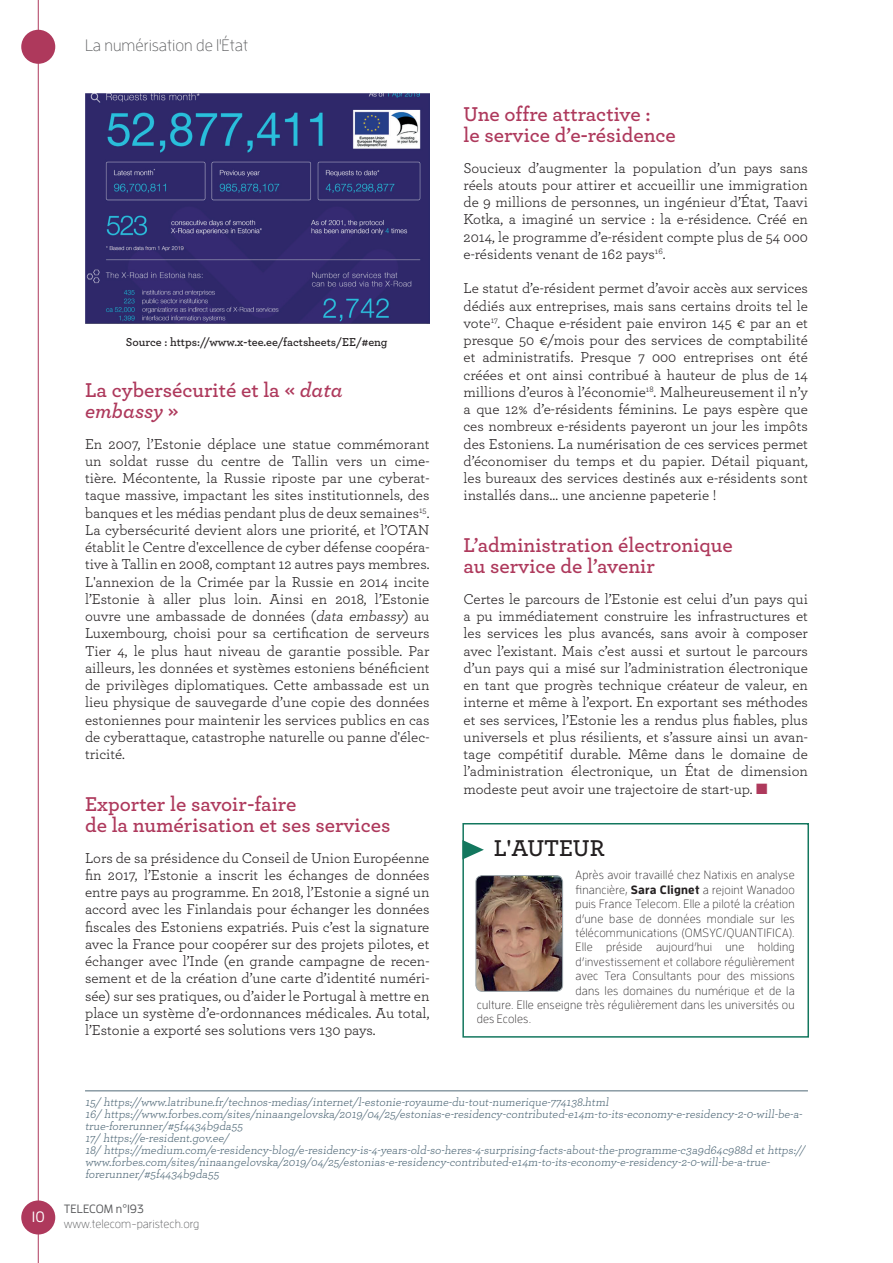
<style>
.page{position:relative;width:893px;height:1263px;background:#fff}
.page>*{position:absolute;margin:0;border:0;box-sizing:border-box;transform-origin:0 0}
.t1{font:600 24px "Archer";letter-spacing:-.005em;color:#231f20}
.t2{font:600 21px/21px "Archer";color:#ae395c}
.t3{font:300 16.5px "Enzo OT";color:#57585a}
.t4{font:15px/17.2px "Archer";color:#231f20;text-align:justify}
.t5{font:500 15px "Enzo OT";color:#fff}
.t6{font:12px/12px "Archer";color:#4f6877}
.t7{font:300 12px "Enzo OT";letter-spacing:.015em;color:#231f20}
.t8{font:600 12px "Archer";color:#231f20}
.t9{font:300 12px "Enzo OT";color:#57585a}
.t10{font:500 12px "Enzo OT";color:#57585a}
.s1{font-style:italic}
.s2{color:#ae395c}
.s3{font-weight:700}
</style>
<div class="page">
<div style="left:21px;top:30px;width:34px;height:34px;background:#ae395c;border-radius:50%"></div>
<div style="left:462px;top:823px;width:347px;height:215px;border:2px solid #13775e"></div>
<svg style="left:462px;top:840px;width:22px;height:19px"></svg>
<img style="left:476px;top:875px;width:87px;height:116px">
<div style="left:476px;top:875px;width:87px;height:117px;border:1px solid #9aa4a9;border-radius:6px"></div>
<hr style="left:85px;top:1090px;width:723px;height:1px;background:#4f6877">
<img style="left:85px;top:94px;width:344px;height:230px">
<hr style="left:38px;top:0;width:1px;height:1263px;background:#ae395c">
<div style="left:21px;top:1200px;width:34px;height:34px;background:#ae395c;border-radius:50%"></div>
<p class="t3" style="left:85px;top:36px;width:165px">La numérisation de l'État</p>
<p class="t8" style="left:126px;top:334px;width:263px">Source : https://www.x-tee.ee/factsheets/EE/#eng</p>
<h2 class="t2" style="left:85px;top:379px;width:259px">La cybersécurité et la « <span class="s1">data embassy</span> »</h2>
<p class="t4" style="left:85px;top:434px;width:346px">En 2007, l’Estonie déplace une statue commémorant un soldat russe du centre de Tallin vers un cime&shy;tière. Mécontente, la Russie riposte par une cyberat&shy;taque massive, impactant les sites institutionnels, des banques et les médias pendant plus de deux semaines<sup>15</sup>.<br>La cybersécurité devient alors une priorité, et l’OTAN établit le Centre d'excellence de cyber défense coopéra&shy;tive à Tallin en 2008, comptant 12 autres pays membres.<br>L'annexion de la Crimée par la Russie en 2014 incite l’Estonie à aller plus loin. Ainsi en 2018, l’Estonie ouvre une ambassade de données (<span class="s1">data embassy</span>) au Luxembourg, choisi pour sa certification de serveurs Tier 4, le plus haut niveau de garantie possible. Par ailleurs, les données et systèmes estoniens bénéficient de privilèges diplomatiques. Cette ambassade est un lieu physique de sauvegarde d’une copie des données estoniennes pour maintenir les services publics en cas de cyberattaque, catastrophe naturelle ou panne d'élec&shy;tricité.</p>
<h2 class="t2" style="left:85px;top:793px;width:307px">Exporter le savoir-faire<br>de la numérisation et ses services</h2>
<p class="t4" style="left:85px;top:848px;width:346px">Lors de sa présidence du Conseil de Union Européenne fin 2017, l’Estonie a inscrit les échanges de données entre pays au programme. En 2018, l’Estonie a signé un accord avec les Finlandais pour échanger les données fiscales des Estoniens expatriés. Puis c’est la signature avec la France pour coopérer sur des projets pilotes, et échanger avec l’Inde (en grande campagne de recen&shy;sement et de la création d’une carte d’identité numéri&shy;sée) sur ses pratiques, ou d’aider le Portugal à mettre en place un système d’e-ordonnances médicales. Au total, l’Estonie a exporté ses solutions vers 130 pays.</p>
<h2 class="t2" style="left:463px;top:103px;width:214px">Une offre attractive :<br>le service d’e-résidence</h2>
<p class="t4" style="left:463px;top:158px;width:346px">Soucieux d’augmenter la population d’un pays sans réels atouts pour attirer et accueillir une immigration de 9 millions de personnes, un ingénieur d’État, Taavi Kotka, a imaginé un service : la e-résidence. Créé en 2014, le programme d’e-résident compte plus de 54 000 e-résidents venant de 162 pays<sup>16</sup>.</p>
<p class="t4" style="left:463px;top:279px;width:346px">Le statut d’e-résident permet d’avoir accès aux services dédiés aux entreprises, mais sans certains droits tel le vote<sup>17</sup>. Chaque e-résident paie environ 145 € par an et presque 50 €/mois pour des services de comptabilité et administratifs. Presque 7 000 entreprises ont été créées et ont ainsi contribué à hauteur de plus de 14 millions d’euros à l’économie<sup>18</sup>. Malheureusement il n’y a que 12% d’e-résidents féminins. Le pays espère que ces nombreux e-résidents payeront un jour les impôts des Estoniens. La numérisation de ces services permet d’économiser du temps et du papier. Détail piquant, les bureaux des services destinés aux e-résidents sont installés dans… une ancienne papeterie !</p>
<h2 class="t2" style="left:463px;top:534px;width:271px">L’administration électronique au service de l’avenir</h2>
<p class="t4" style="left:463px;top:589px;width:346px">Certes le parcours de l’Estonie est celui d’un pays qui a pu immédiatement construire les infrastructures et les services les plus avancés, sans avoir à composer avec l’existant. Mais c’est aussi et surtout le parcours d’un pays qui a misé sur l’administration électronique en tant que progrès technique créateur de valeur, en interne et même à l’export. En exportant ses méthodes et ses services, l’Estonie les a rendus plus fiables, plus universels et plus résilients, et s’assure ainsi un avan&shy;tage compétitif durable. Même dans le domaine de l’administration électronique, un État de dimension modeste peut avoir une trajectoire de start-up. <span class="s2">■</span></p>
<h1 class="t1" style="left:494px;top:833px;width:112px">L'AUTEUR</h1>
<p class="t7" style="left:576px;top:868px;width:221px">Après avoir travaillé chez Natixis en analyse</p>
<p class="t7" style="left:576px;top:882px;width:221px">financière, <span class="s3">Sara Clignet</span> a rejoint Wanadoo</p>
<p class="t7" style="left:576px;top:897px;width:221px">puis France Telecom. Elle a piloté la création</p>
<p class="t7" style="left:576px;top:911px;width:221px">d’une base de données mondiale sur les</p>
<p class="t7" style="left:576px;top:925px;width:221px">télécommunications (OMSYC/QUANTIFICA).</p>
<p class="t7" style="left:576px;top:940px;width:221px">Elle préside aujourd’hui une holding</p>
<p class="t7" style="left:576px;top:954px;width:221px">d’investissement et collabore régulièrement</p>
<p class="t7" style="left:576px;top:969px;width:221px">avec Tera Consultants pour des missions</p>
<p class="t7" style="left:576px;top:983px;width:221px">dans les domaines du numérique et de la</p>
<p class="t7" style="left:477px;top:997px;width:320px">culture. Elle enseigne très régulièrement dans les universités ou</p>
<p class="t7" style="left:477px;top:1012px;width:56px">des Ecoles.</p>
<p class="t5" style="left:32px;top:1208px;width:14px">10</p>
<p class="t6" style="left:85px;top:1095px;width:721px">15/ https://www.latribune.fr/technos-medias/internet/l-estonie-royaume-du-tout-numerique-774138.html<br>16/ https://www.forbes.com/sites/ninaangelovska/2019/04/25/estonias-e-residency-contributed-e14m-to-its-economy-e-residency-2-0-will-be-a&shy;true-forerunner/#5f4434b9da55<br>17/ https://e-resident.gov.ee/<br>18/ https://medium.com/e-residency-blog/e-residency-is-4-years-old-so-heres-4-surprising-facts-about-the-programme-c3a9d64c988d ethttps:// www.forbes.com/sites/ninaangelovska/2019/04/25/estonias-e-residency-contributed-e14m-to-its-economy-e-residency-2-0-will-be-a-true&shy;forerunner/#5f4434b9da55</p>
<p class="t10" style="left:64px;top:1202px;width:82px">TELECOM n°193</p>
<p class="t9" style="left:64px;top:1216px;width:137px">www.telecom-paristech.org</p>
</div>
